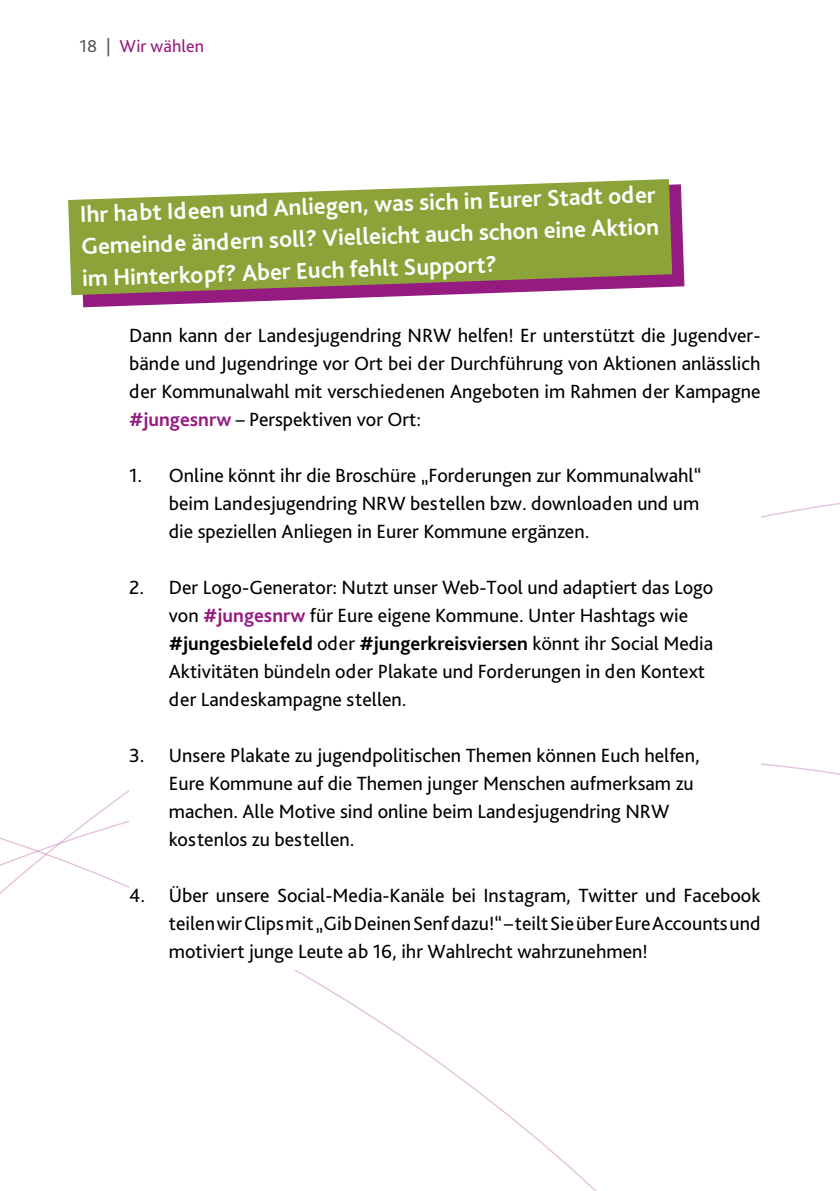
<style>
.page{position:relative;width:840px;height:1191px;background:#fff}
.page>*{position:absolute;margin:0;border:0;box-sizing:border-box;transform-origin:0 0}
.Zwischenhead_hinterl{font:700 24px/32px "Bliss Pro";color:#fff;text-align:justify}
.Bliss_Fliesstext{font:20px/28px "Bliss Pro";color:#000;text-align:justify}
.t1{font:18px "Bliss Pro";letter-spacing:.005em;color:#951b81}
.s1{color:#575756}
.s2{font-weight:700;color:#951b81}
.s3{font-weight:700}
</style>
<div class="page">
<svg style="left:82px;top:184px;width:602px;height:123px"></svg>
<svg style="left:68px;top:179px;width:603px;height:116px;background:#98a253"></svg>
<p class="t1" style="left:79px;top:35px;width:126px"><span class="s1">18 |</span> Wir wählen</p>
<p class="Zwischenhead_hinterl" style="left:79px;top:198px;width:579px;rotate:-2deg">Ihr habt Ideen und Anliegen, was sich in Eurer Stadt oder Gemeinde ändern soll? Vielleicht auch schon eine Aktion im Hinterkopf? Aber Euch fehlt Support?</p>
<p class="Bliss_Fliesstext" style="left:129px;top:321px;width:632px">Dann kann der Landesjugendring NRW helfen! Er unterstützt die Jugendver&shy;bände und Jugendringe vor Ort bei der Durchführung von Aktionen anlässlich der Kommunalwahl mit verschiedenen Angeboten im Rahmen der Kampagne <span class="s2">#jungesnrw</span> – Perspektiven vor Ort:</p>
<p class="Bliss_Fliesstext" style="left:169px;top:461px;width:534px;text-indent:-40px">1. Online könnt ihr die Broschüre „Forderungen zur Kommunalwahl“ beim Landesjugendring NRW bestellen bzw. downloaden und um die speziellen Anliegen in Eurer Kommune ergänzen.</p>
<p class="Bliss_Fliesstext" style="left:169px;top:573px;width:545px;text-align:left;text-indent:-40px">2. Der Logo-Generator: Nutzt unser Web-Tool und adaptiert das Logo von <span class="s2">#jungesnrw</span> für Eure eigene Kommune. Unter Hashtags wie <span class="s3">#jungesbielefeld</span> oder <span class="s3">#jungerkreisviersen</span> könnt ihr Social Media Aktivitäten bündeln oder Plakate und Forderungen in den Kontext der Landeskampagne stellen.</p>
<p class="Bliss_Fliesstext" style="left:169px;top:741px;width:532px;text-align:left;text-indent:-40px">3. Unsere Plakate zu jugendpolitischen Themen können Euch helfen, Eure Kommune auf die Themen junger Menschen aufmerksam zu machen. Alle Motive sind online beim Landesjugendring NRW kostenlos zu bestellen.</p>
<p class="Bliss_Fliesstext" style="left:169px;top:881px;width:593px;text-indent:-40px">4. Über unsere Social-Media-Kanäle bei Instagram, Twitter und Facebook teilen wir Clips mit „Gib Deinen Senf dazu!“ – teilt Sie über Eure Accounts und motiviert junge Leute ab 16, ihr Wahlrecht wahrzunehmen!</p>
</div>
